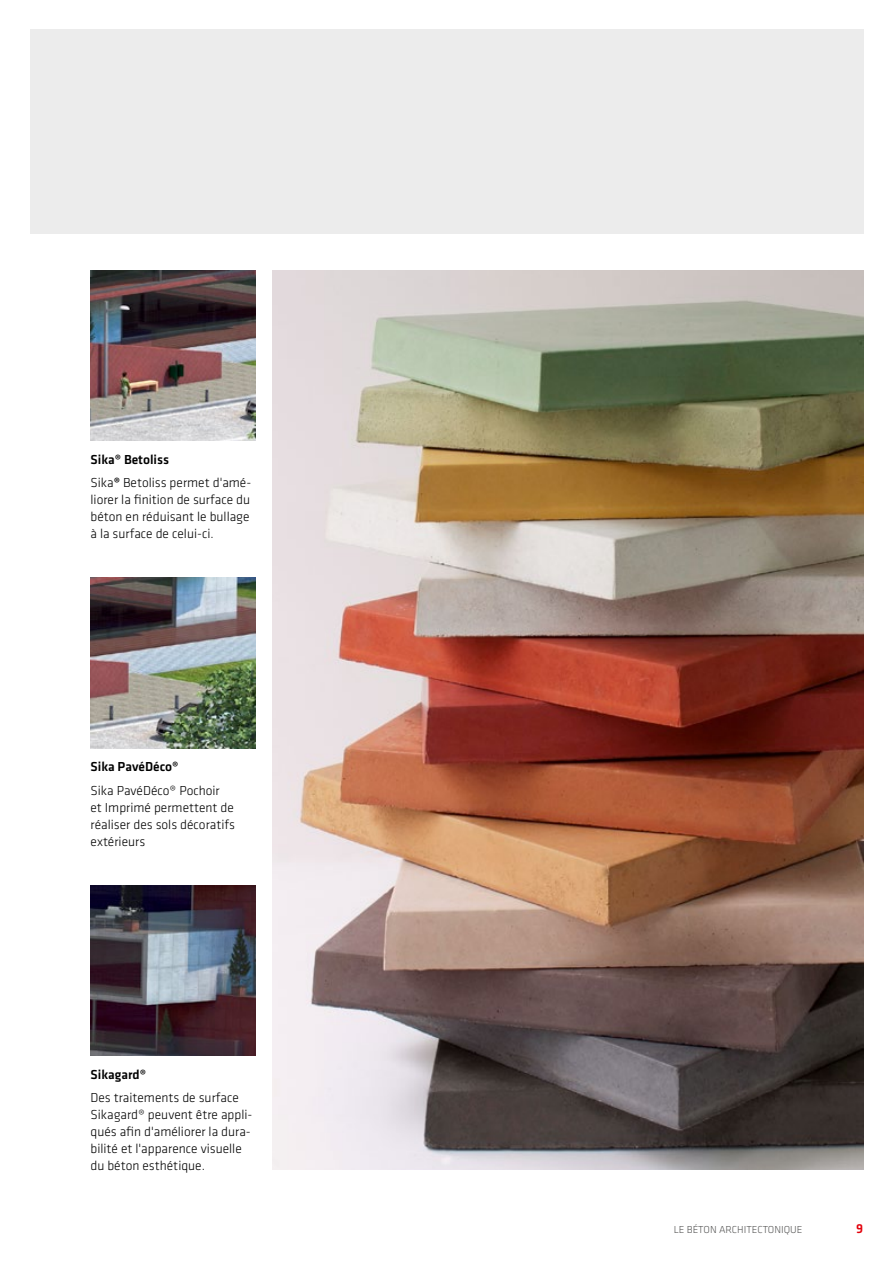
<style>
.page{position:relative;width:893px;height:1263px;background:#fff}
.page>*{position:absolute;margin:0;border:0;box-sizing:border-box;transform-origin:0 0}
.t1{font:300 13.5px/17px "Klavika";color:#000}
.t2{font:500 13.5px "Klavika";color:#000}
.t3{font:500 13.5px "Klavika";color:#e3000b}
.t4{font:300 10.5px "Klavika";color:#565655}
.s1{font-weight:500}
</style>
<div class="page">
<img style="left:273px;top:270px;width:590px;height:899px">
<div style="left:30px;top:30px;width:833px;height:204px;background:#ececec"></div>
<img style="left:91px;top:885px;width:165px;height:170px">
<img style="left:91px;top:270px;width:165px;height:171px">
<img style="left:91px;top:578px;width:165px;height:170px">
<p class="t2" style="left:91px;top:450px;width:80px">Sika® Betoliss</p>
<p class="t1" style="left:91px;top:474px;width:162px">Sika<span class="s1">®</span> Betoliss permet d'amé&shy;liorer la finition de surface du béton en réduisant le bullage à la surface de celui-ci.</p>
<p class="t2" style="left:91px;top:758px;width:90px">Sika PavéDéco®</p>
<p class="t1" style="left:91px;top:782px;width:146px">Sika PavéDéco® Pochoir<br>et Imprimé permettent de réaliser des sols décoratifs extérieurs</p>
<p class="t2" style="left:91px;top:1065px;width:57px">Sikagard®</p>
<p class="t1" style="left:91px;top:1089px;width:163px">Des traitements de surface<br>Sikagard® peuvent être appli&shy;qués afin d'améliorer la dura&shy;bilité et l'apparence visuelle du béton esthétique.</p>
<p class="t4" style="left:674px;top:1223px;width:130px">LE BÉTON ARCHITECTONIQUE</p>
<p class="t3" style="left:856px;top:1219px;width:9px">9</p>
</div>
